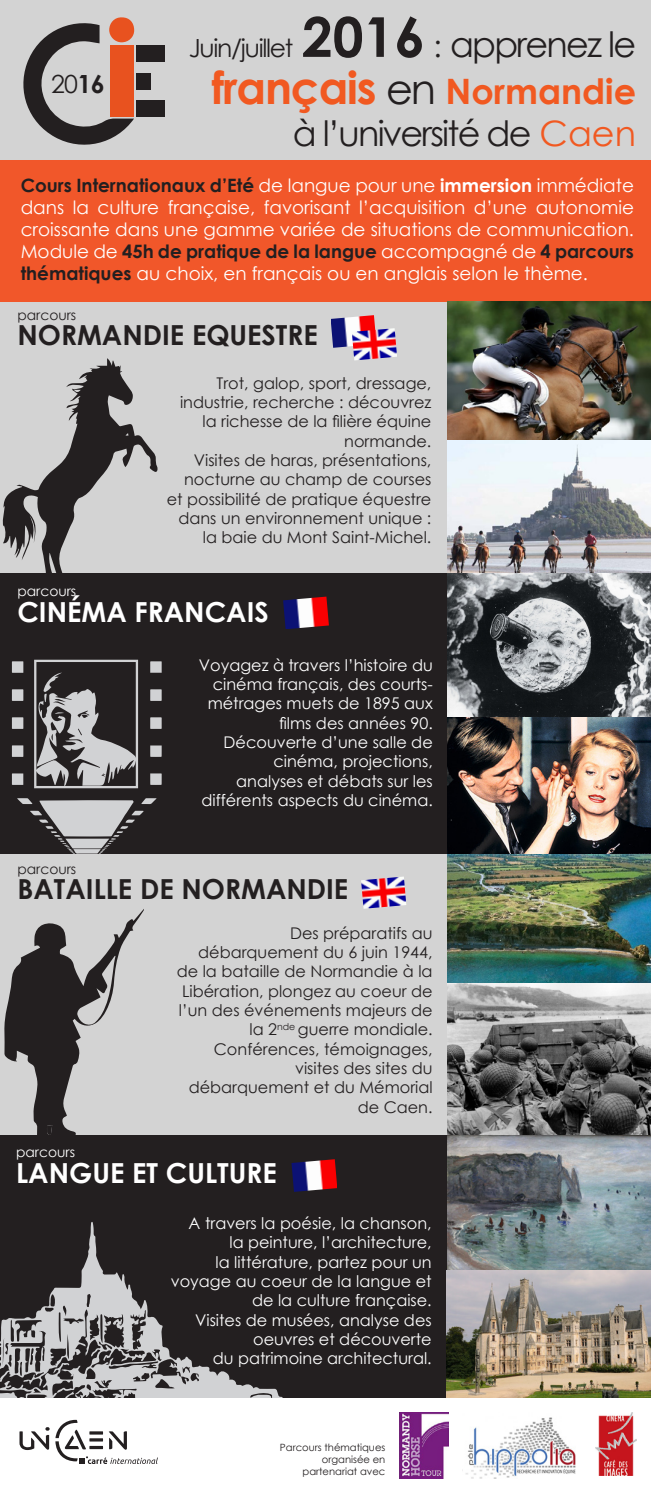
<style>
.page{position:relative;width:651px;height:1489px;background:#fff}
.page>*{position:absolute;margin:0;border:0;box-sizing:border-box;transform-origin:0 0}
.t1{font:700 35px "Century Gothic";color:#f15921}
.t2{font:35px "Century Gothic";letter-spacing:-.05em;color:#231f20}
.t3{font:700 27.5px "Century Gothic";color:#231f20}
.t4{font:700 27.5px "Century Gothic";color:#fff}
.t5{font:25px "Century Gothic";letter-spacing:-.05em;color:#231f20}
.t6{font:18.5px/22px "Century Gothic";color:#fff;text-align:justify}
.t7{font:16px/19.2px "Century Gothic";color:#231f20;text-align:right}
.t8{font:16px/19.2px "Century Gothic";color:#fff;text-align:right}
.t9{font:13.75px "Century Gothic";color:#231f20}
.t10{font:13.75px "Century Gothic";color:#fff}
.t11{font:10px "Century Gothic";color:#231f20}
.s1{font-weight:700}
.s2{font-weight:700;font-size:55px}
.s3{font-size:30px}
.s4{font-size:35px}
.s5{font-size:45px}
.s6{font-weight:400;font-size:41.5px;color:#231f20}
.s7{color:#f15921}
.s8{font-weight:700;color:#231f20}
</style>
<div class="page">
<div style="left:0;top:0;width:651px;height:1449px;background:#d3d3d3"></div>
<div style="left:0;top:161px;width:651px;height:141px;background:#f1572a"></div>
<div style="left:0;top:1134px;width:651px;height:281px;background:#231f20"></div>
<svg style="left:3px;top:358px;width:154px;height:215px"></svg>
<svg style="left:4px;top:909px;width:140px;height:226px"></svg>
<div style="left:0;top:573px;width:651px;height:280px;background:#231f20"></div>
<img style="left:361px;top:876px;width:45px;height:32px">
<img style="left:283px;top:596px;width:46px;height:33px">
<img style="left:291px;top:1159px;width:46px;height:32px">
<svg style="left:150px;top:689px;width:12px;height:12px"></svg>
<svg style="left:150px;top:717px;width:12px;height:12px"></svg>
<svg style="left:150px;top:773px;width:12px;height:11px"></svg>
<svg style="left:12px;top:717px;width:11px;height:12px"></svg>
<svg style="left:12px;top:689px;width:11px;height:12px"></svg>
<svg style="left:12px;top:773px;width:11px;height:12px"></svg>
<svg style="left:150px;top:661px;width:12px;height:11px"></svg>
<svg style="left:12px;top:661px;width:11px;height:11px"></svg>
<svg style="left:12px;top:745px;width:11px;height:11px"></svg>
<svg style="left:150px;top:745px;width:12px;height:11px"></svg>
<svg style="left:17px;top:798px;width:140px;height:56px"></svg>
<div style="left:34px;top:659px;width:104px;height:129px;border:2px solid #d1d2d4"></div>
<svg style="left:36px;top:672px;width:101px;height:114px"></svg>
<svg style="left:0;top:1222px;width:282px;height:175px"></svg>
<img style="left:331px;top:315px;width:44px;height:33px">
<img style="left:352px;top:328px;width:45px;height:32px">
<img style="left:447px;top:720px;width:204px;height:263px">
<img style="left:447px;top:983px;width:204px;height:287px">
<img style="left:446px;top:1270px;width:205px;height:127px">
<img style="left:447px;top:442px;width:204px;height:278px">
<img style="left:447px;top:301px;width:204px;height:141px">
<svg style="left:23px;top:17px;width:111px;height:128px"></svg>
<div style="left:110px;top:45px;width:23px;height:71px;background:#e8521f"></div>
<div style="left:109px;top:17px;width:25px;height:25px;background:#e8521f;border-radius:50%"></div>
<div style="left:136px;top:45px;width:29px;height:17px;background:#231f20"></div>
<div style="left:136px;top:100px;width:28px;height:17px;background:#231f20"></div>
<div style="left:136px;top:73px;width:15px;height:17px;background:#231f20"></div>
<div style="left:0;top:1397px;width:651px;height:91px;background:#fff"></div>
<svg style="left:19px;top:1391px;width:139px;height:72px"></svg>
<img style="left:462px;top:1417px;width:114px;height:61px">
<img style="left:595px;top:1412px;width:41px;height:62px">
<img style="left:399px;top:1412px;width:49px;height:66px">
<p class="t5" style="left:51px;top:66px;width:55px">20<span class="s1">16</span></p>
<p class="t5" style="left:189px;top:30px;width:449px">Juin/juillet <span class="s2">2016</span> <span class="s3">:</span> <span class="s4">apprenez le</span></p>
<p class="t1" style="left:212px;top:65px;width:426px"><span class="s5">français</span> <span class="s6">en</span> Normandie</p>
<p class="t2" style="left:292px;top:109px;width:345px">à l’université de <span class="s7">Caen</span></p>
<p class="t6" style="left:21px;top:174px;width:614px"><span class="s8">Cours Internationaux d’Eté</span> de langue pour une <span class="s1">immersion</span> immédiate dans la culture française, favorisant l’acquisition d’une autonomie croissante dans une gamme variée de situations de communication.</p>
<p class="t6" style="left:21px;top:240px;width:614px">Module de <span class="s8">45h de pratique de la langue</span> accompagné de <span class="s8">4 parcours thématiques</span> au choix, en français ou en anglais selon le thème.</p>
<p class="t9" style="left:17px;top:305px;width:60px">parcours</p>
<p class="t3" style="left:17px;top:314px;width:302px">NORMANDIE EQUESTRE</p>
<p class="t7" style="left:180px;top:373px;width:253px">Trot, galop, sport, dressage, industrie, recherche : découvrez la richesse de la filière équine normande.</p>
<p class="t7" style="left:167px;top:450px;width:266px">Visites de haras, présentations, nocturne au champ de courses et possibilité de pratique équestre dans un environnement unique :</p>
<p class="t7" style="left:203px;top:527px;width:230px">la baie du Mont Saint-Michel.</p>
<p class="t10" style="left:17px;top:581px;width:60px">parcours</p>
<p class="t4" style="left:17px;top:590px;width:253px">CINÉMA FRANCAIS</p>
<p class="t8" style="left:199px;top:655px;width:235px">Voyagez à travers l’histoire du cinéma français, des courts&shy;métrages muets de 1895 aux films des années 90.</p>
<p class="t8" style="left:223px;top:732px;width:211px">Découverte d’une salle de cinéma, projections,</p>
<p class="t8" style="left:201px;top:770px;width:233px">analyses et débats sur les différents aspects du cinéma.</p>
<p class="t9" style="left:17px;top:859px;width:60px">parcours</p>
<p class="t3" style="left:17px;top:868px;width:332px">BATAILLE DE NORMANDIE</p>
<p class="t7" style="left:177px;top:922px;width:257px">Des préparatifs au débarquement du 6 juin 1944, de la bataille de Normandie à la<br>Libération, plongez au coeur de l’un des événements majeurs de la 2<sup>nde</sup> guerre mondiale.</p>
<p class="t7" style="left:189px;top:1038px;width:245px">Conférences, témoignages, visites des sites du débarquement et du Mémorial de Caen.</p>
<p class="t10" style="left:16px;top:1142px;width:60px">parcours</p>
<p class="t4" style="left:16px;top:1151px;width:262px">LANGUE ET CULTURE</p>
<p class="t8" style="left:171px;top:1213px;width:262px">A travers la poésie, la chanson, la peinture, l’architecture,<br>la littérature, partez pour un voyage au coeur de la langue et de la culture française.</p>
<p class="t8" style="left:195px;top:1309px;width:238px">Visites de musées, analyse des oeuvres et découverte</p>
<p class="t8" style="left:213px;top:1348px;width:220px">du patrimoine architectural.</p>
<p class="t11" style="left:280px;top:1440px;width:107px">Parcours thématiques</p>
<p class="t11" style="left:322px;top:1452px;width:65px">organisée en</p>
<p class="t11" style="left:302px;top:1464px;width:84px">partenariat avec</p>
</div>
